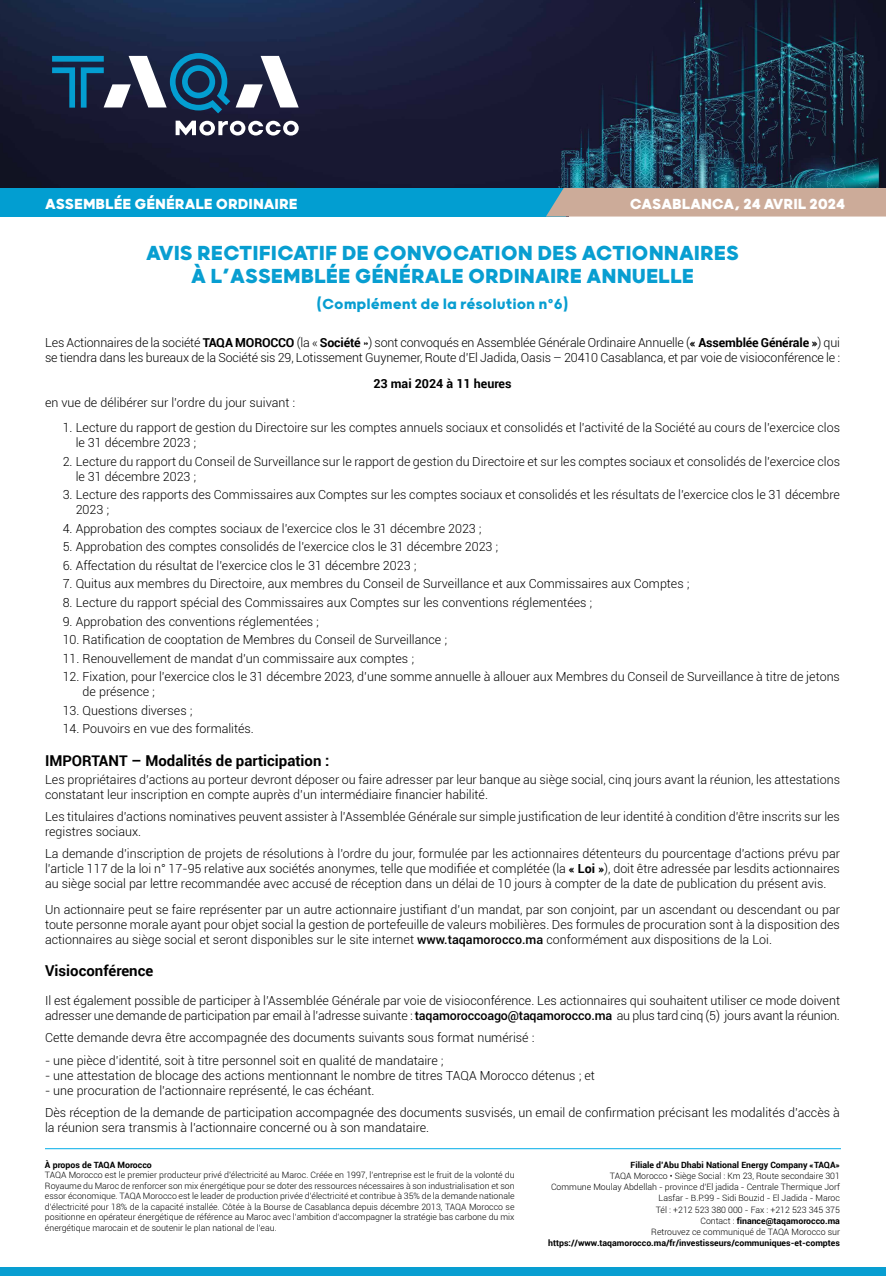
<style>
.page{position:relative;width:886px;height:1276px;background:#fff}
.page>*{position:absolute;margin:0;border:0;box-sizing:border-box;transform-origin:0 0}
.t1{font:800 24.38px/22.8px "Grold";color:#089ed1;text-align:center}
.t2{font:800 17.5px "Grold";color:#fff}
.t3{font:700 17.5px "Grold";color:#089ed1}
.t4{font:700 15px "Roboto";color:#000}
.t5{font:300 12.5px/15px "Roboto";color:#000}
.t6{font:700 12.5px "Roboto";color:#000}
.t7{font:300 8.75px/11.2px "Roboto";color:#000;text-align:right}
.t8{font:700 8.75px "Roboto";color:#000}
.s1{font-weight:700}
.s2{font-weight:500}
</style>
<div class="page">
<div style="left:0;top:1267px;width:886px;height:9px;background:#089ed1"></div>
<img style="left:0;top:0;width:886px;height:188px">
<svg style="left:236px;top:56px;width:63px;height:51px"></svg>
<svg style="left:52px;top:53px;width:178px;height:60px;background:#325876"></svg>
<svg style="left:176px;top:121px;width:123px;height:14px"></svg>
<div style="left:0;top:188px;width:565px;height:28px;background:#029ed1"></div>
<div style="left:546px;top:188px;width:340px;height:28px;background:#ccab99"></div>
<hr style="left:45px;top:1148px;width:796px;height:1px;background:#00ace8">
<h2 class="t2" style="left:45px;top:193px;width:254px">ASSEMBLÉE GÉNÉRALE ORDINAIRE</h2>
<h2 class="t2" style="left:630px;top:193px;width:216px">CASABLANCA, 24 AVRIL 2024</h2>
<h1 class="t1" style="left:146px;top:240px;width:594px">AVIS RECTIFICATIF DE CONVOCATION DES ACTIONNAIRES<br>À L’ASSEMBLÉE GÉNÉRALE ORDINAIRE ANNUELLE</h1>
<h2 class="t3" style="left:316px;top:294px;width:254px">(Complément de la résolution n°6)</h2>
<p class="t5" style="left:45px;top:335px;width:797px">Les Actionnaires de la société <span class="s1">TAQA MOROCCO</span> (la « <span class="s1">Société</span> ») sont convoqués en Assemblée Générale Ordinaire Annuelle (<span class="s1">« Assemblée Générale »</span>) qui se tiendra dans les bureaux de la Société sis 29, Lotissement Guynemer, Route d’El Jadida, Oasis – 20410 Casablanca, et par voie de visioconférence le :</p>
<p class="t6" style="left:373px;top:375px;width:140px">23 mai 2024 à 11 heures</p>
<p class="t5" style="left:45px;top:394px;width:252px">en vue de délibérer sur l’ordre du jour suivant :</p>
<p class="t5" style="left:76px;top:420px;width:766px;text-indent:-13px">1. Lecture du rapport de gestion du Directoire sur les comptes annuels sociaux et consolidés et l’activité de la Société au cours de l’exercice clos le 31 décembre 2023 ;</p>
<p class="t5" style="left:76px;top:453px;width:766px;text-indent:-13px">2. Lecture du rapport du Conseil de Surveillance sur le rapport de gestion du Directoire et sur les comptes sociaux et consolidés de l’exercice clos le 31 décembre 2023 ;</p>
<p class="t5" style="left:76px;top:487px;width:766px;text-indent:-13px">3. Lecture des rapports des Commissaires aux Comptes sur les comptes sociaux et consolidés et les résultats de l’exercice clos le 31 décembre<br>2023 ;</p>
<p class="t5" style="left:63px;top:520px;width:420px">4. Approbation des comptes sociaux de l’exercice clos le 31 décembre 2023 ;</p>
<p class="t5" style="left:63px;top:539px;width:437px">5. Approbation des comptes consolidés de l’exercice clos le 31 décembre 2023 ;</p>
<p class="t5" style="left:63px;top:557px;width:355px">6. Affectation du résultat de l’exercice clos le 31 décembre 2023 ;</p>
<p class="t5" style="left:63px;top:576px;width:628px">7. Quitus aux membres du Directoire, aux membres du Conseil de Surveillance et aux Commissaires aux Comptes ;</p>
<p class="t5" style="left:63px;top:594px;width:531px">8. Lecture du rapport spécial des Commissaires aux Comptes sur les conventions réglementées ;</p>
<p class="t5" style="left:63px;top:613px;width:258px">9. Approbation des conventions réglementées ;</p>
<p class="t5" style="left:63px;top:632px;width:386px">10. Ratification de cooptation de Membres du Conseil de Surveillance ;</p>
<p class="t5" style="left:63px;top:650px;width:353px">11. Renouvellement de mandat d’un commissaire aux comptes ;</p>
<p class="t5" style="left:83px;top:669px;width:759px;text-indent:-20px">12. Fixation, pour l’exercice clos le 31 décembre 2023, d’une somme annuelle à allouer aux Membres du Conseil de Surveillance à titre de jetons de présence ;</p>
<p class="t5" style="left:63px;top:702px;width:131px">13. Questions diverses ;</p>
<p class="t5" style="left:63px;top:721px;width:193px">14. Pouvoirs en vue des formalités.</p>
<p class="t4" style="left:45px;top:749px;width:286px">IMPORTANT – Modalités de participation :</p>
<p class="t5" style="left:45px;top:771px;width:796px">Les propriétaires d’actions au porteur devront déposer ou faire adresser par leur banque au siège social, cinq jours avant la réunion, les attestations constatant leur inscription en compte auprès d’un intermédiaire financier habilité.</p>
<p class="t5" style="left:45px;top:809px;width:796px">Les titulaires d’actions nominatives peuvent assister à l’Assemblée Générale sur simple justification de leur identité à condition d’être inscrits sur les registres sociaux.</p>
<p class="t5" style="left:45px;top:846px;width:796px;text-align:justify">La demande d’inscription de projets de résolutions à l’ordre du jour, formulée par les actionnaires détenteurs du pourcentage d’actions prévu par l’article 117 de la loi n° 17-95 relative aux sociétés anonymes, telle que modifiée et complétée (la <span class="s1">« Loi »</span>), doit être adressée par lesdits actionnaires au siège social par lettre recommandée avec accusé de réception dans un délai de 10 jours à compter de la date de publication du présent avis.</p>
<p class="t5" style="left:45px;top:901px;width:796px;text-align:justify">Un actionnaire peut se faire représenter par un autre actionnaire justifiant d’un mandat, par son conjoint, par un ascendant ou descendant ou par toute personne morale ayant pour objet social la gestion de portefeuille de valeurs mobilières. Des formules de procuration sont à la disposition des actionnaires au siège social et seront disponibles sur le site internet <span class="s2">www.taqamorocco.ma</span> conformément aux dispositions de la Loi.</p>
<p class="t4" style="left:45px;top:960px;width:110px">Visioconférence</p>
<p class="t5" style="left:45px;top:993px;width:796px">Il est également possible de participer à l’Assemblée Générale par voie de visioconférence. Les actionnaires qui souhaitent utiliser ce mode doivent adresser une demande de participation par email à l’adresse suivante : <span class="s2">taqamoroccoago@taqamorocco.ma</span> au plus tard cinq (5) jours avant la réunion.</p>
<p class="t5" style="left:45px;top:1030px;width:491px">Cette demande devra être accompagnée des documents suivants sous format numérisé :</p>
<p class="t5" style="left:45px;top:1052px;width:400px">- une pièce d’identité, soit à titre personnel soit en qualité de mandataire ;</p>
<p class="t5" style="left:45px;top:1067px;width:551px">- une attestation de blocage des actions mentionnant le nombre de titres TAQA Morocco détenus ; et</p>
<p class="t5" style="left:45px;top:1078px;width:796px;line-height:22.1px">- une procuration de l’actionnaire représenté, le cas échéant.<br>Dès réception de la demande de participation accompagnée des documents susvisés, un email de confirmation précisant les modalités d’accès à</p>
<p class="t5" style="left:45px;top:1119px;width:386px">la réunion sera transmis à l’actionnaire concerné ou à son mandataire.</p>
<p class="t8" style="left:45px;top:1158px;width:108px">À propos de TAQA Morocco</p>
<p class="t7" style="left:45px;top:1169px;width:471px;line-height:10.5px;text-align:justify">TAQA Morocco est le premier producteur privé d’électricité au Maroc. Créée en 1997, l’entreprise est le fruit de la volonté du Royaume du Maroc de renforcer son mix énergétique pour se doter des ressources nécessaires à son industrialisation et son essor économique. TAQA Morocco est le leader de production privée d’électricité et contribue à 35% de la demande nationale d’électricité pour 18% de la capacité installée. Côtée à la Bourse de Casablanca depuis décembre 2013, TAQA Morocco se positionne en opérateur énergétique de référence au Maroc avec l’ambition d’accompagner la stratégie bas carbone du mix énergétique marocain et de soutenir le plan national de l’eau.</p>
<p class="t8" style="left:631px;top:1158px;width:211px">Filiale d’Abu Dhabi National Energy Company «TAQA»</p>
<p class="t7" style="left:551px;top:1169px;width:290px">TAQA Morocco • Siège Social : Km 23, Route secondaire 301<br>Commune Moulay Abdellah - province d’El jadida - Centrale Thermique Jorf Lasfar - B.P.99 - Sidi Bouzid - El Jadida - Maroc<br>Tél : +212 523 380 000 - Fax : +212 523 345 375<br>Contact : <span class="s1">finance@taqamorocco.ma<br></span>Retrouvez ce communiqué de TAQA Morocco sur</p>
<p class="t8" style="left:548px;top:1237px;width:293px">https://www.taqamorocco.ma/fr/investisseurs/communiques-et-comptes</p>
</div>
